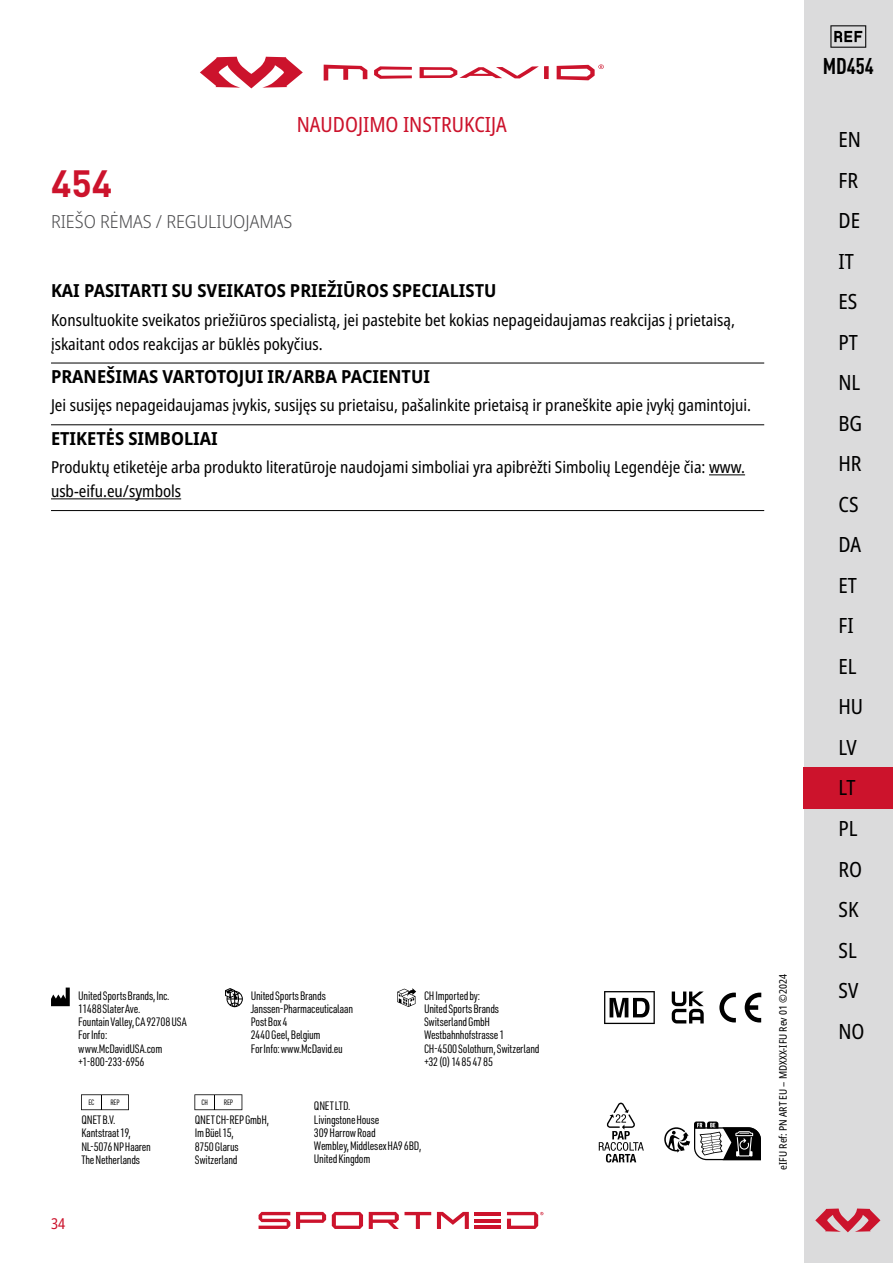
<style>
.page{position:relative;width:893px;height:1263px;background:#fff}
.page>*{position:absolute;margin:0;border:0;box-sizing:border-box;transform-origin:0 0}
.t1{font:700 37.5px "DINOT";color:#cc132c}
.t2{font:700 condensed 22.5px "DINOT";color:#000}
.t3{font:condensed 21px/40.5px "Noto Sans";color:#000}
.t4{font:condensed 21px "Noto Sans";color:#cc132c}
.t5{font:700 semi-condensed 18px "Noto Sans";color:#000}
.t6{font:300 semi-condensed 18px "Noto Sans";color:#4d4d4f}
.t7{font:condensed 16.5px/24px "Noto Sans";color:#000}
.t8{font:condensed 15px "Noto Sans";color:#cc132c}
.t9{font:12px/13.2px "URWDIN Cond";letter-spacing:-.015em;color:#000}
.t10{font:condensed 10.5px "Noto Sans";color:#000}
.t11{font:7.65px "URWDIN Cond";letter-spacing:-.04em;color:#000}
</style>
<div class="page">
<div style="left:804px;top:0;width:89px;height:1263px;background:#dbdbdc"></div>
<div style="left:804px;top:767px;width:89px;height:41px;background:#cc132c"></div>
<svg style="left:200px;top:57px;width:103px;height:31px"></svg>
<svg style="left:324px;top:65px;width:43px;height:16px"></svg>
<svg style="left:420px;top:66px;width:129px;height:13px"></svg>
<svg style="left:374px;top:66px;width:38px;height:13px"></svg>
<svg style="left:557px;top:64px;width:47px;height:16px"></svg>
<hr style="left:475px;top:1225px;width:26px;height:4px;background:#cc132c">
<hr style="left:475px;top:1219px;width:26px;height:3px;background:#cc132c">
<hr style="left:475px;top:1212px;width:26px;height:3px;background:#cc132c">
<svg style="left:259px;top:1212px;width:31px;height:17px"></svg>
<svg style="left:332px;top:1212px;width:31px;height:17px"></svg>
<svg style="left:369px;top:1212px;width:62px;height:17px"></svg>
<svg style="left:296px;top:1212px;width:30px;height:17px"></svg>
<svg style="left:437px;top:1212px;width:32px;height:17px"></svg>
<svg style="left:507px;top:1212px;width:36px;height:17px"></svg>
<svg style="left:815px;top:1208px;width:65px;height:24px"></svg>
<svg style="left:830px;top:25px;width:36px;height:23px"></svg>
<svg style="left:81px;top:1094px;width:48px;height:16px"></svg>
<svg style="left:194px;top:1094px;width:48px;height:16px"></svg>
<svg style="left:745px;top:993px;width:16px;height:29px"></svg>
<svg style="left:719px;top:992px;width:17px;height:30px"></svg>
<svg style="left:672px;top:991px;width:32px;height:32px"></svg>
<svg style="left:51px;top:987px;width:19px;height:19px"></svg>
<svg style="left:604px;top:991px;width:51px;height:33px"></svg>
<svg style="left:225px;top:988px;width:18px;height:19px"></svg>
<svg style="left:397px;top:988px;width:19px;height:19px"></svg>
<svg style="left:664px;top:1121px;width:97px;height:40px"></svg>
<svg style="left:599px;top:1103px;width:45px;height:59px"></svg>
<hr style="left:51px;top:363px;width:713px;height:1px;background:#000">
<hr style="left:51px;top:424px;width:713px;height:1px;background:#000">
<hr style="left:51px;top:510px;width:713px;height:1px;background:#000">
<hr style="left:709px;top:475px;width:36px;height:1px;background:#000">
<hr style="left:51px;top:499px;width:130px;height:1px;background:#000">
<h1 class="t1" style="left:51px;top:159px;width:63px">454</h1>
<h3 class="t4" style="left:297px;top:110px;width:212px">NAUDOJIMO INSTRUKCIJA</h3>
<h3 class="t6" style="left:51px;top:209px;width:243px">RIEŠO RĖMAS / REGULIUOJAMAS</h3>
<h3 class="t5" style="left:51px;top:278px;width:447px">KAI PASITARTI SU SVEIKATOS PRIEŽIŪROS SPECIALISTU</h3>
<h3 class="t7" style="left:51px;top:308px;width:685px">Konsultuokite sveikatos priežiūros specialistą, jei pastebite bet kokias nepageidaujamas reakcijas į prietaisą, įskaitant odos reakcijas ar būklės pokyčius.</h3>
<h3 class="t5" style="left:51px;top:364px;width:380px">PRANEŠIMAS VARTOTOJUI IR/ARBA PACIENTUI</h3>
<h3 class="t7" style="left:51px;top:394px;width:702px">Jei susijęs nepageidaujamas įvykis, susijęs su prietaisu, pašalinkite prietaisą ir praneškite apie įvykį gamintojui.</h3>
<h3 class="t5" style="left:51px;top:426px;width:168px">ETIKETĖS SIMBOLIAI</h3>
<h3 class="t7" style="left:51px;top:456px;width:696px">Produktų etiketėje arba produkto literatūroje naudojami simboliai yra apibrėžti Simbolių Legendėje čia: www. usb-eifu.eu/symbols</h3>
<p class="t9" style="left:78px;top:988px;width:110px">United Sports Brands, Inc.<br>11488 Slater Ave.<br>Fountain Valley, CA 92708 USA<br>For Info: www.McDavidUSA.com +1-800-233-6956</p>
<p class="t9" style="left:251px;top:988px;width:104px">United Sports Brands<br>Janssen-Pharmaceuticalaan<br>Post Box 4<br>2440 Geel, Belgium<br>For Info: www.McDavid.eu</p>
<p class="t9" style="left:424px;top:988px;width:117px">CH Imported by:<br>United Sports Brands<br>Switserland GmbH<br>Westbahnhofstrasse 1<br>CH-4500 Solothurn, Switzerland +32 (0) 14 85 47 85</p>
<p class="t11" style="left:88px;top:1097px;width:7px">EC</p>
<p class="t11" style="left:111px;top:1097px;width:10px">REP</p>
<p class="t9" style="left:81px;top:1113px;width:71px">QNET B.V.<br>Kantstraat 19,<br>NL-5076 NP Haaren<br>The Netherlands</p>
<p class="t11" style="left:202px;top:1097px;width:8px">CH</p>
<p class="t11" style="left:224px;top:1097px;width:10px">REP</p>
<p class="t9" style="left:314px;top:1099px;width:109px">QNET LTD.<br>Livingstone House<br>309 Harrow Road<br>Wembley, Middlesex HA9 6BD,<br>United Kingdom</p>
<p class="t9" style="left:195px;top:1113px;width:76px">QNET CH-REP GmbH,<br>Im Büel 15,<br>8750 Glarus<br>Switzerland</p>
<p class="t8" style="left:51px;top:1213px;width:16px">34</p>
<p class="t10" style="left:776px;top:1169px;width:197px;rotate:-90deg">eIFU Ref: PN ART EU – MDXXX-IFU Rev 01 ©2024</p>
<h2 class="t2" style="left:823px;top:53px;width:53px">MD454</h2>
<h3 class="t3" style="left:838px;top:120px;width:28px">EN<br>FR<br>DE<br>IT<br>ES<br>PT<br>NL<br>BG<br>HR<br>CS<br>DA<br>ET<br>FI<br>EL<br>HU<br>LV<br>LT<br>PL<br>RO<br>SK<br>SL<br>SV<br>NO</h3>
</div>
